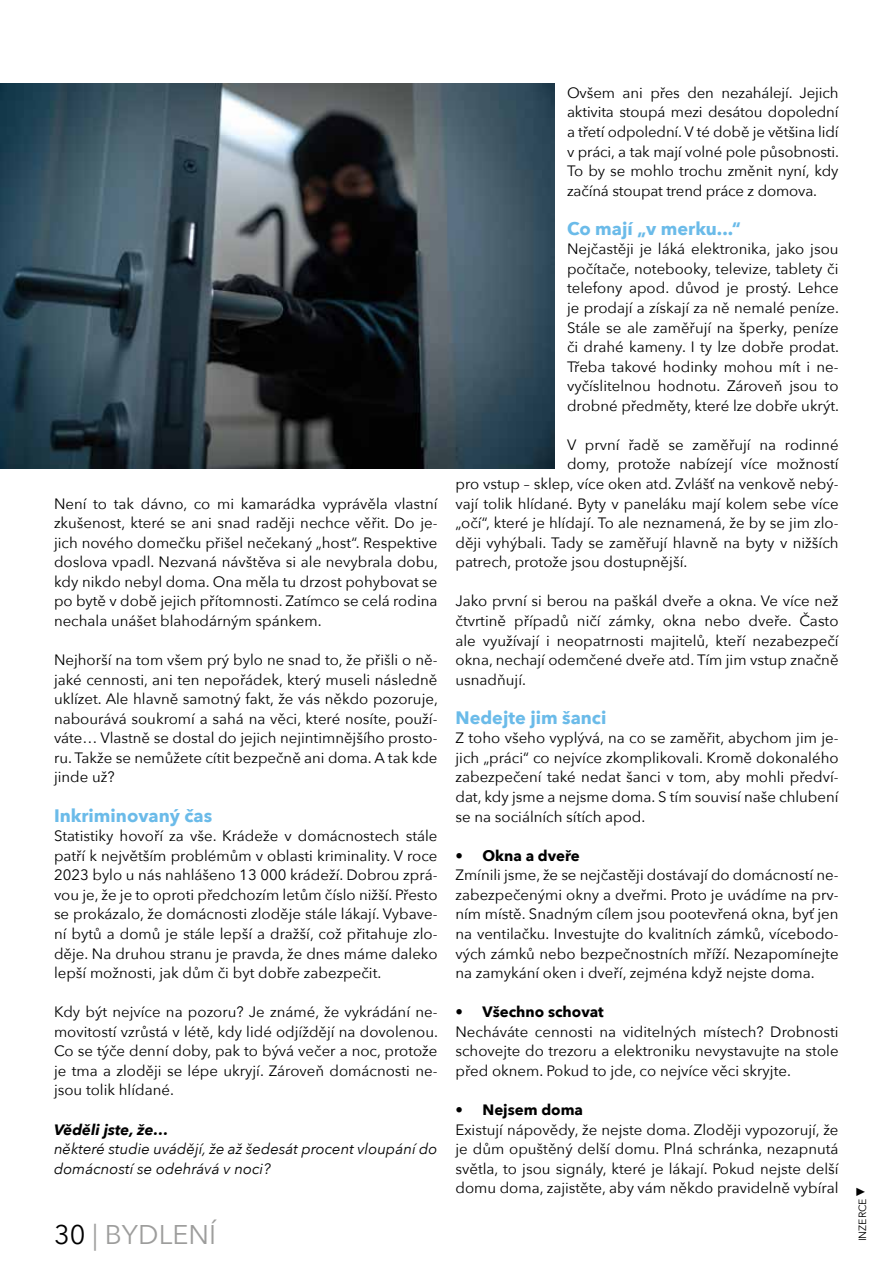
<style>
.page{position:relative;width:893px;height:1263px;background:#fff}
.page>*{position:absolute;margin:0;border:0;box-sizing:border-box;transform-origin:0 0}
.t1{font:27px "Avenir Next";color:#9d9d9c}
.t2{font:700 18px "Avenir Next";color:#6bbbe9}
.t3{font:15px/19.5px "Avenir Next";color:#000;text-align:justify}
.t4{font:italic 15px/19.5px "Avenir Next";color:#000}
.t5{font:700 15px "Avenir Next";color:#000}
.t6{font:italic 700 15px "Avenir Next";color:#000}
.t7{font:12px "Impact";color:#000}
.t8{font:10.5px "Avenir Next";color:#000}
.s1{color:#000}
</style>
<div class="page">
<img style="left:0;top:84px;width:555px;height:384px">
<p class="t3" style="left:54px;top:493px;width:385px">Není to tak dávno, co mi kamarádka vyprávěla vlastní zkušenost, které se ani snad raději nechce věřit. Do je&shy;jich nového domečku přišel nečekaný „host“. Respektive doslova vpadl. Nezvaná návštěva si ale nevybrala dobu, kdy nikdo nebyl doma. Ona měla tu drzost pohybovat se po bytě v době jejich přítomnosti. Zatímco se celá rodina nechala unášet blahodárným spánkem.</p>
<p class="t3" style="left:54px;top:649px;width:385px">Nejhorší na tom všem prý bylo ne snad to, že přišli o ně&shy;jaké cennosti, ani ten nepořádek, který museli následně uklízet. Ale hlavně samotný fakt, že vás někdo pozoruje, nabourává soukromí a sahá na věci, které nosíte, použí&shy;váte… Vlastně se dostal do jejich nejintimnějšího prosto&shy;ru. Takže se nemůžete cítit bezpečně ani doma. A tak kde jinde už?</p>
<p class="t2" style="left:54px;top:800px;width:160px">Inkriminovaný čas</p>
<p class="t3" style="left:54px;top:825px;width:385px">Statistiky hovoří za vše. Krádeže v domácnostech stále patří k největším problémům v oblasti kriminality. V roce 2023 bylo u nás nahlášeno 13 000 krádeží. Dobrou zprá&shy;vou je, že je to oproti předchozím letům číslo nižší. Přesto se prokázalo, že domácnosti zloděje stále lákají. Vybave&shy;ní bytů a domů je stále lepší a dražší, což přitahuje zlo&shy;děje. Na druhou stranu je pravda, že dnes máme daleko lepší možnosti, jak dům či byt dobře zabezpečit.</p>
<p class="t3" style="left:54px;top:1001px;width:385px">Kdy být nejvíce na pozoru? Je známé, že vykrádání ne&shy;movitostí vzrůstá v létě, kdy lidé odjíždějí na dovolenou.<br>Co se týče denní doby, pak to bývá večer a noc, protože je tma a zloději se lépe ukryjí. Zároveň domácnosti ne&shy;jsou tolik hlídané.</p>
<p class="t6" style="left:54px;top:1116px;width:116px">Věděli jste, že…</p>
<p class="t4" style="left:54px;top:1138px;width:385px">některé studie uvádějí, že až šedesát procent vloupání do domácností se odehrává v noci?</p>
<h1 class="t1" style="left:54px;top:1212px;width:164px"><span class="s1">30</span> | BYDLENÍ</h1>
<p class="t3" style="left:567px;top:82px;width:273px">Ovšem ani přes den nezahálejí. Jejich aktivita stoupá mezi desátou dopolední a třetí odpolední. V té době je většina lidí v práci, a tak mají volné pole působnosti.<br>To by se mohlo trochu změnit nyní, kdy začíná stoupat trend práce z domova.</p>
<p class="t2" style="left:567px;top:213px;width:175px">Co mají „v merku...“</p>
<p class="t3" style="left:567px;top:239px;width:273px">Nejčastěji je láká elektronika, jako jsou počítače, notebooky, televize, tablety či telefony apod. důvod je prostý. Lehce je prodají a získají za ně nemalé peníze.<br>Stále se ale zaměřují na šperky, peníze či drahé kameny. I ty lze dobře prodat.<br>Třeba takové hodinky mohou mít i ne&shy;vyčíslitelnou hodnotu. Zároveň jsou to drobné předměty, které lze dobře ukrýt.</p>
<p class="t3" style="left:567px;top:434px;width:273px">V první řadě se zaměřují na rodinné</p>
<p class="t3" style="left:567px;top:454px;width:273px">domy, protože nabízejí více možností</p>
<p class="t3" style="left:455px;top:473px;width:385px">pro vstup – sklep, více oken atd. Zvlášť na venkově nebý-</p>
<p class="t3" style="left:455px;top:493px;width:385px">vají tolik hlídané. Byty v paneláku mají kolem sebe více</p>
<p class="t3" style="left:455px;top:513px;width:385px">„očí“, které je hlídají. To ale neznamená, že by se jim zlo-</p>
<p class="t3" style="left:455px;top:532px;width:385px">ději vyhýbali. Tady se zaměřují hlavně na byty v nižších</p>
<p class="t3" style="left:455px;top:552px;width:233px">patrech, protože jsou dostupnější.</p>
<p class="t3" style="left:455px;top:591px;width:385px">Jako první si berou na paškál dveře a okna. Ve více než čtvrtině případů ničí zámky, okna nebo dveře. Často ale využívají i neopatrnosti majitelů, kteří nezabezpečí okna, nechají odemčené dveře atd. Tím jim vstup značně usnadňují.</p>
<p class="t2" style="left:455px;top:702px;width:152px">Nedejte jim šanci</p>
<p class="t3" style="left:455px;top:728px;width:385px">Z toho všeho vyplývá, na co se zaměřit, abychom jim je&shy;jich „práci“ co nejvíce zkomplikovali. Kromě dokonalého zabezpečení také nedat šanci v tom, aby mohli předví&shy;dat, kdy jsme a nejsme doma. S tím souvisí naše chlubení se na sociálních sítích apod.</p>
<p class="t5" style="left:455px;top:842px;width:126px">• Okna a dveře</p>
<p class="t3" style="left:455px;top:865px;width:385px">Zmínili jsme, že se nejčastěji dostávají do domácností ne&shy;zabezpečenými okny a dveřmi. Proto je uvádíme na prv&shy;ním místě. Snadným cílem jsou pootevřená okna, byť jen na ventilačku. Investujte do kvalitních zámků, vícebodo&shy;vých zámků nebo bezpečnostních mříží. Nezapomínejte na zamykání oken i dveří, zejména když nejste doma.</p>
<p class="t5" style="left:455px;top:999px;width:150px">• Všechno schovat</p>
<p class="t3" style="left:455px;top:1021px;width:385px">Necháváte cennosti na viditelných místech? Drobnosti schovejte do trezoru a elektroniku nevystavujte na stole před oknem. Pokud to jde, co nejvíce věci skryjte.</p>
<p class="t5" style="left:455px;top:1097px;width:129px">• Nejsem doma</p>
<p class="t3" style="left:455px;top:1119px;width:385px">Existují nápovědy, že nejste doma. Zloději vypozorují, že je dům opuštěný delší domu. Plná schránka, nezapnutá světla, to jsou signály, které je lákají. Pokud nejste delší domu doma, zajistěte, aby vám někdo pravidelně vybíral</p>
<p class="t7" style="left:855px;top:1182px;width:13px">►</p>
<p class="t8" style="left:854px;top:1241px;width:44px;rotate:-90deg">INZERCE</p>
</div>
